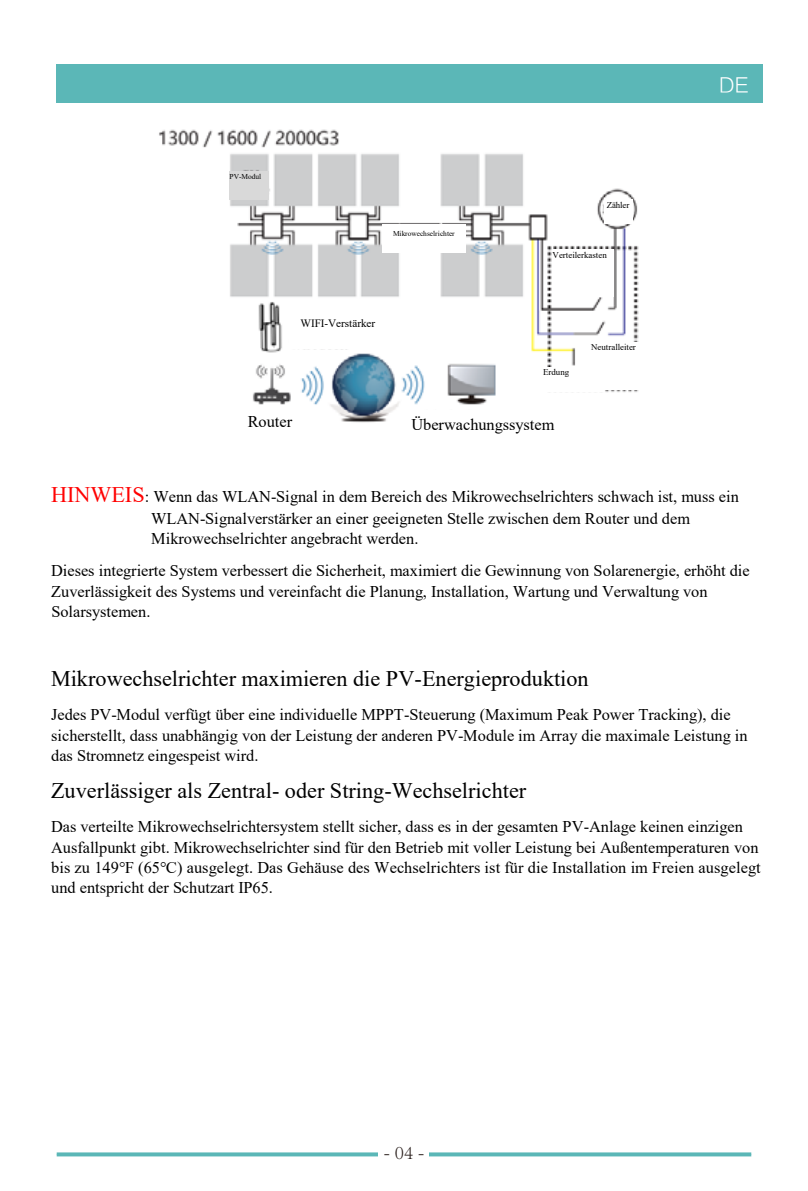
<style>
.page{position:relative;width:808px;height:1191px;background:#fff}
.page>*{position:absolute;margin:0;border:0;box-sizing:border-box;transform-origin:0 0}
.t1{font:22.2px "Times New Roman";color:#000}
.t2{font:300 20px "Adobe Song Std";color:#231815}
.t3{font:20px "FZLTXHK";color:#fff}
.t4{font:16.4px/20.2px "Times New Roman";color:#000}
.t5{font:11.2px "Times New Roman";color:#000}
.t6{font:8.8px "Times New Roman";letter-spacing:-.005em;color:#000}
.t7{font:7.4px "Times New Roman";letter-spacing:-.01em;color:#000}
.s1{font-size:22.2px;color:#f00}
</style>
<div class="page">
<img style="left:159px;top:129px;width:480px;height:294px">
<div style="left:229px;top:171px;width:40px;height:29px;background:#d9d9d9"></div>
<div style="left:289px;top:311px;width:97px;height:38px;background:#fff"></div>
<div style="left:237px;top:406px;width:66px;height:45px;background:#fff"></div>
<div style="left:382px;top:224px;width:84px;height:28px;background:#fff"></div>
<div style="left:400px;top:410px;width:165px;height:45px;background:#fff"></div>
<div style="left:604px;top:200px;width:29px;height:24px;background:#fff"></div>
<div style="left:552px;top:249px;width:62px;height:48px;background:#fff"></div>
<img style="left:591px;top:342px;width:48px;height:47px">
<div style="left:542px;top:367px;width:62px;height:24px;background:#fff"></div>
<svg style="left:57px;top:1152px;width:694px;height:4px;background:#6cbebe"></svg>
<div style="left:379px;top:1144px;width:50px;height:20px;background:#fff"></div>
<div style="left:57px;top:64px;width:706px;height:38px;background:#5bb7b7"></div>
<p class="t7" style="left:230px;top:171px;width:33px">PV-Modul</p>
<p class="t7" style="left:393px;top:229px;width:63px">Mikrowechselrichter</p>
<p class="t6" style="left:607px;top:199px;width:24px">Zähler</p>
<p class="t6" style="left:553px;top:248px;width:56px">Verteilerkasten</p>
<p class="t5" style="left:301px;top:315px;width:76px">WIFI-Verstärker</p>
<p class="t4" style="left:248px;top:410px;width:46px">Router</p>
<p class="t6" style="left:543px;top:366px;width:28px">Erdung</p>
<p class="t4" style="left:411px;top:414px;width:145px">Überwachungssystem</p>
<p class="t6" style="left:591px;top:341px;width:46px">Neutralleiter</p>
<p class="t3" style="left:719px;top:74px;width:32px">DE</p>
<p class="t4" style="left:151px;top:485px;width:589px;line-height:22px;text-indent:-100px"><span class="s1">HINWEIS</span>: Wenn das WLAN-Signal in dem Bereich des Mikrowechselrichters schwach ist, muss ein<br>WLAN-Signalverstärker an einer geeigneten Stelle zwischen dem Router und dem</p>
<p class="t4" style="left:51px;top:522px;width:700px;line-height:32px;text-indent:100px">Mikrowechselrichter angebracht werden.<br>Dieses integrierte System verbessert die Sicherheit, maximiert die Gewinnung von Solarenergie, erhöht die</p>
<p class="t4" style="left:51px;top:580px;width:658px">Zuverlässigkeit des Systems und vereinfacht die Planung, Installation, Wartung und Verwaltung von<br>Solarsystemen.</p>
<h1 class="t1" style="left:51px;top:663px;width:539px">Mikrowechselrichter maximieren die PV-Energieproduktion</h1>
<p class="t4" style="left:51px;top:704px;width:698px">Jedes PV-Modul verfügt über eine individuelle MPPT-Steuerung (Maximum Peak Power Tracking), die sicherstellt, dass unabhängig von der Leistung der anderen PV-Module im Array die maximale Leistung in das Stromnetz eingespeist wird.</p>
<h1 class="t1" style="left:51px;top:775px;width:477px">Zuverlässiger als Zentral- oder String-Wechselrichter</h1>
<p class="t4" style="left:51px;top:816px;width:711px">Das verteilte Mikrowechselrichtersystem stellt sicher, dass es in der gesamten PV-Anlage keinen einzigen Ausfallpunkt gibt. Mikrowechselrichter sind für den Betrieb mit voller Leistung bei Außentemperaturen von bis zu 149℉ (65℃) ausgelegt. Das Gehäuse des Wechselrichters ist für die Installation im Freien ausgelegt und entspricht der Schutzart IP65.</p>
<p class="t2" style="left:383px;top:1140px;width:43px">- 04 -</p>
</div>
